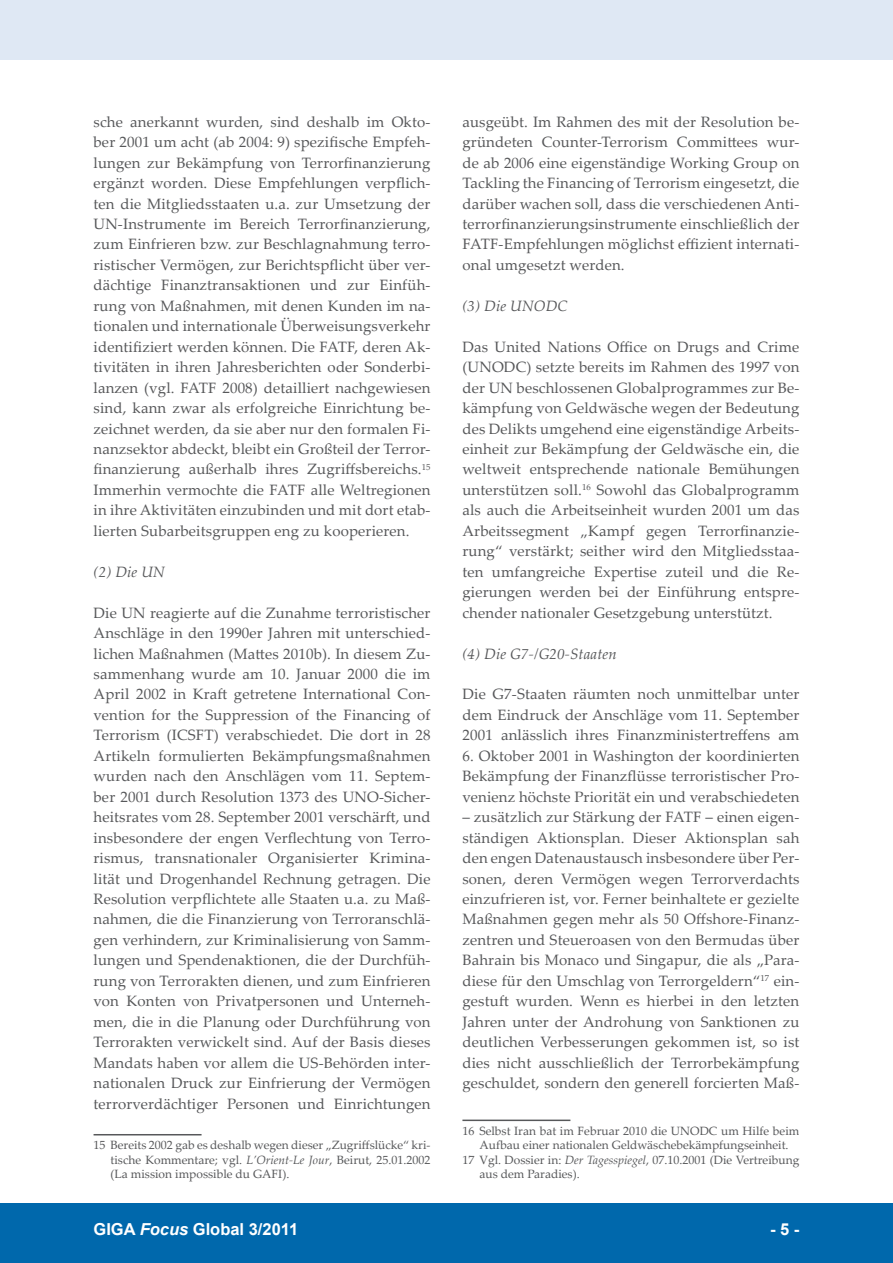
<style>
.page{position:relative;width:893px;height:1263px;background:#fff}
.page>*{position:absolute;margin:0;border:0;box-sizing:border-box;transform-origin:0 0}
.t1{font:700 16.5px "Arial";color:#fff}
.t2{font:15px/20.4px "Palatino Linotype";letter-spacing:.01em;color:#57585a;text-align:justify}
.t3{font:italic 15px "Palatino Linotype";letter-spacing:.01em;color:#57585a}
.t4{font:12px/14.4px "Palatino Linotype";color:#57585a;text-align:justify}
.s1{font-style:italic}
</style>
<div class="page">
<div style="left:0;top:1203px;width:893px;height:60px;background:#0068ac"></div>
<div style="left:0;top:0;width:893px;height:60px;background:#dfe8f4"></div>
<hr style="left:94px;top:1134px;width:108px;height:1px;background:#57585a">
<hr style="left:462px;top:1119px;width:108px;height:2px;background:#57585a">
<p class="t2" style="left:94px;top:111px;width:339px">sche anerkannt wurden, sind deshalb im Okto&shy;ber 2001 um acht (ab 2004: 9) spezifische Empfeh&shy;lungen zur Bekämpfung von Terrorfinanzierung ergänzt worden. Diese Empfehlungen verpflich&shy;ten die Mitgliedsstaaten u.a. zur Umsetzung der UN-Instrumente im Bereich Terrorfinanzierung, zum Einfrieren bzw. zur Beschlagnahmung terro&shy;ristischer Vermögen, zur Berichtspflicht über ver&shy;dächtige Finanztransaktionen und zur Einfüh&shy;rung von Maßnahmen, mit denen Kunden im na&shy;tionalen und internationale Überweisungsverkehr identifiziert werden können. Die FATF, deren Ak&shy;tivitäten in ihren Jahresberichten oder Sonderbi&shy;lanzen (vgl. FATF 2008) detailliert nachgewiesen sind, kann zwar als erfolgreiche Einrichtung be&shy;zeichnet werden, da sie aber nur den formalen Fi&shy;nanzsektor abdeckt, bleibt ein Großteil der Terror&shy;finanzierung außerhalb ihres Zugriffsbereichs.<sup>15<br></sup>Immerhin vermochte die FATF alle Weltregionen in ihre Aktivitäten einzubinden und mit dort etab&shy;lierten Subarbeitsgruppen eng zu kooperieren.</p>
<p class="t3" style="left:94px;top:561px;width:73px">(2) Die UN</p>
<p class="t2" style="left:94px;top:602px;width:339px">Die UN reagierte auf die Zunahme terroristischer Anschläge in den 1990er Jahren mit unterschied&shy;lichen Maßnahmen (Mattes 2010b). In diesem Zu&shy;sammenhang wurde am 10. Januar 2000 die im April 2002 in Kraft getretene International Con&shy;vention for the Suppression of the Financing of Terrorism (ICSFT) verabschiedet. Die dort in 28<br>Artikeln formulierten Bekämpfungsmaßnahmen wurden nach den Anschlägen vom 11. Septem&shy;ber 2001 durch Resolution 1373 des UNO-Sicher&shy;heitsrates vom 28. September 2001 verschärft, und insbesondere der engen Verflechtung von Terro&shy;rismus, transnationaler Organisierter Krimina&shy;lität und Drogenhandel Rechnung getragen. Die Resolution verpflichtete alle Staaten u.a. zu Maß&shy;nahmen, die die Finanzierung von Terroranschlä&shy;gen verhindern, zur Kriminalisierung von Samm&shy;lungen und Spendenaktionen, die der Durchfüh&shy;rung von Terrorakten dienen, und zum Einfrieren von Konten von Privatpersonen und Unterneh&shy;men, die in die Planung oder Durchführung von Terrorakten verwickelt sind. Auf der Basis dieses Mandats haben vor allem die US-Behörden inter&shy;nationalen Druck zur Einfrierung der Vermögen terrorverdächtiger Personen und Einrichtungen</p>
<p class="t4" style="left:111px;top:1137px;width:321px;text-indent:-17px">15 Bereits 2002 gab es deshalb wegen dieser „Zugriffslücke“ kri&shy;tische Kommentare; vgl. <span class="s1">L’Orient-Le Jour</span>, Beirut, 25.01.2002 (La mission impossible du GAFI).</p>
<p class="t2" style="left:462px;top:111px;width:338px">ausgeübt. Im Rahmen des mit der Resolution be&shy;gründeten Counter-Terrorism Committees wur&shy;de ab 2006 eine eigenständige Working Group on Tackling the Financing of Terrorism eingesetzt, die darüber wachen soll, dass die verschiedenen Anti&shy;terrorfinanzierungsinstrumente einschließlich der FATF-Empfehlungen möglichst effizient internati&shy;onal umgesetzt werden.</p>
<p class="t3" style="left:462px;top:295px;width:107px">(3) Die UNODC</p>
<p class="t2" style="left:462px;top:336px;width:338px">Das United Nations Office on Drugs and Crime (UNODC) setzte bereits im Rahmen des 1997 von der UN beschlossenen Globalprogrammes zur Be&shy;kämpfung von Geldwäsche wegen der Bedeutung des Delikts umgehend eine eigenständige Arbeits&shy;einheit zur Bekämpfung der Geldwäsche ein, die weltweit entsprechende nationale Bemühungen unterstützen soll.<sup>16</sup> Sowohl das Globalprogramm als auch die Arbeitseinheit wurden 2001 um das Arbeitssegment „Kampf gegen Terrorfinanzie&shy;rung“ verstärkt; seither wird den Mitgliedsstaa&shy;ten umfangreiche Expertise zuteil und die Re&shy;gierungen werden bei der Einführung entspre&shy;chender nationaler Gesetzgebung unterstützt.</p>
<p class="t3" style="left:462px;top:643px;width:156px">(4) Die G7-/G20-Staaten</p>
<p class="t2" style="left:462px;top:684px;width:338px">Die G7-Staaten räumten noch unmittelbar unter dem Eindruck der Anschläge vom 11. September 2001 anlässlich ihres Finanzministertreffens am</p>
<p class="t2" style="left:462px;top:745px;width:338px">6. Oktober 2001 in Washington der koordinierten Bekämpfung der Finanzflüsse terroristischer Pro&shy;venienz höchste Priorität ein und verabschiedeten</p>
<p class="t2" style="left:462px;top:806px;width:338px">– zusätzlich zur Stärkung der FATF – einen eigen&shy;ständigen Aktionsplan. Dieser Aktionsplan sah den engen Datenaustausch insbesondere über Per&shy;sonen, deren Vermögen wegen Terrorverdachts einzufrieren ist, vor. Ferner beinhaltete er gezielte Maßnahmen gegen mehr als 50 Offshore-Finanz&shy;zentren und Steueroasen von den Bermudas über Bahrain bis Monaco und Singapur, die als „Para&shy;diese für den Umschlag von Terrorgeldern“<sup>17</sup> ein&shy;gestuft wurden. Wenn es hierbei in den letzten Jahren unter der Androhung von Sanktionen zu deutlichen Verbesserungen gekommen ist, so ist dies nicht ausschließlich der Terrorbekämpfung geschuldet, sondern den generell forcierten Maß-</p>
<p class="t4" style="left:462px;top:1123px;width:338px">16 Selbst Iran bat im Februar 2010 die UNODC um Hilfe beim</p>
<p class="t4" style="left:479px;top:1137px;width:311px">Aufbau einer nationalen Geldwäschebekämpfungseinheit.</p>
<p class="t4" style="left:462px;top:1152px;width:338px">17 Vgl. Dossier in: <span class="s1">Der Tagesspiegel</span>, 07.10.2001 (Die Vertreibung</p>
<p class="t4" style="left:479px;top:1166px;width:102px">aus dem Paradies).</p>
<p class="t1" style="left:94px;top:1218px;width:206px">GIGA <span class="s1">Focus</span> Global 3/2011</p>
<p class="t1" style="left:770px;top:1218px;width:31px">- -</p>
</div>
